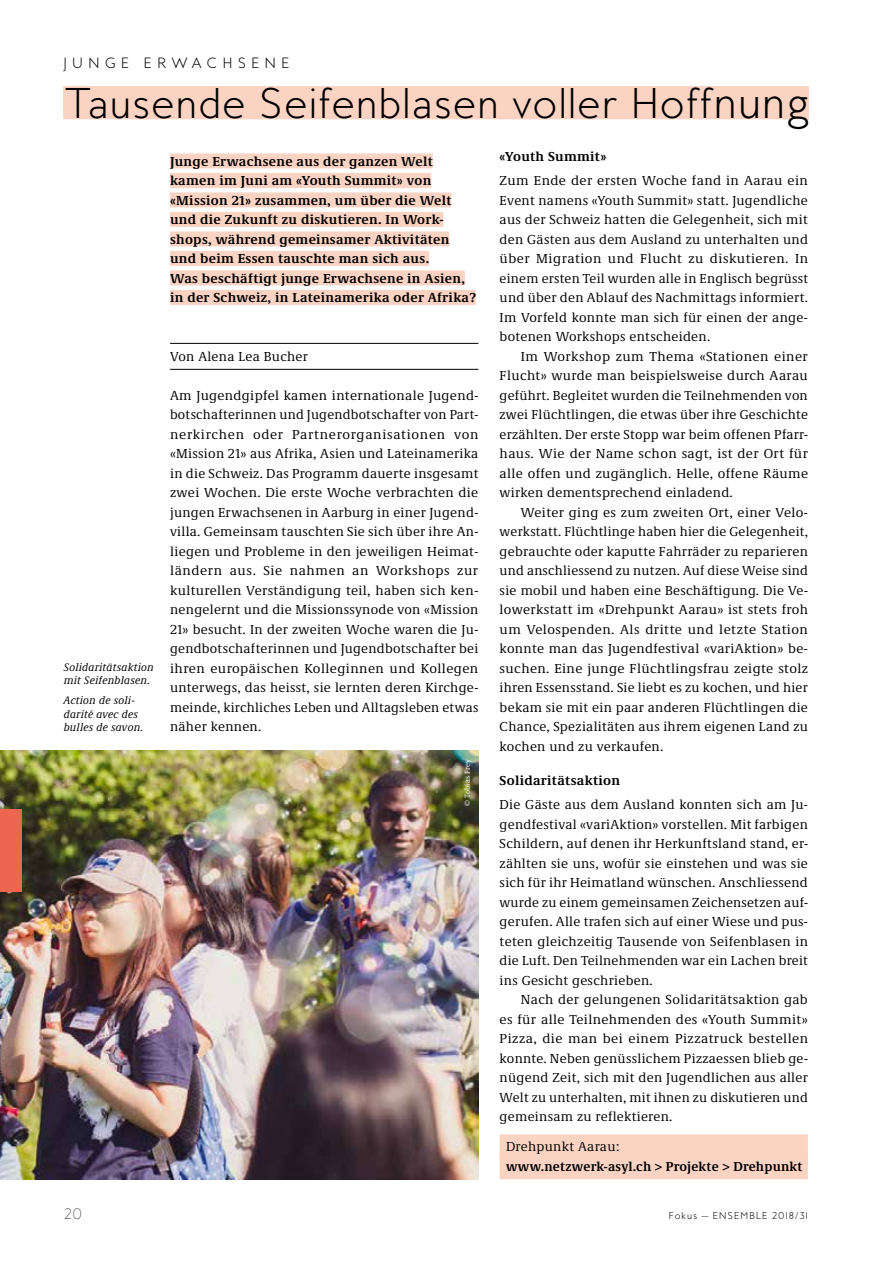
<style>
.page{position:relative;width:893px;height:1263px;background:#fff}
.page>*{position:absolute;margin:0;border:0;box-sizing:border-box;transform-origin:0 0}
.t1{font:300 39px "MB Empire";letter-spacing:.03em;color:#000}
.t2{font:13.5px/19.5px "Demos Next Pro";letter-spacing:.02em;color:#000;text-align:justify}
.t3{font:700 13.5px/19.5px "Demos Next Pro";letter-spacing:.02em;color:#000}
.t4{font:300 13.5px "MB Empire";letter-spacing:.4em;color:#000}
.t5{font:100 13.5px "MB Empire";color:#000}
.t6{font:700 13.35px "Demos Next Pro";letter-spacing:.015em;color:#000}
.t7{font:italic 11.25px/13.5px "Demos Next Pro";letter-spacing:.02em;color:#000}
.t8{font:300 9px "MB Empire";letter-spacing:.115em;color:#000}
.t9{font:7.5px "Demos Next Pro";letter-spacing:.02em;color:#fff}
.s1{font-size:42px}
</style>
<div class="page">
<div style="left:500px;top:1134px;width:308px;height:26px;background:#fbd3c3"></div>
<div style="left:500px;top:1154px;width:308px;height:25px;background:#fbd3c3"></div>
<div style="left:170px;top:153px;width:263px;height:15px;background:#fbd3c3"></div>
<div style="left:170px;top:173px;width:261px;height:15px;background:#fbd3c3"></div>
<div style="left:170px;top:192px;width:281px;height:15px;background:#fbd3c3"></div>
<div style="left:170px;top:212px;width:273px;height:15px;background:#fbd3c3"></div>
<div style="left:170px;top:231px;width:279px;height:15px;background:#fbd3c3"></div>
<div style="left:170px;top:251px;width:259px;height:15px;background:#fbd3c3"></div>
<div style="left:170px;top:270px;width:295px;height:15px;background:#fbd3c3"></div>
<div style="left:170px;top:290px;width:306px;height:15px;background:#fbd3c3"></div>
<hr style="left:170px;top:343px;width:308px;height:1px;background:#000">
<hr style="left:170px;top:369px;width:308px;height:1px;background:#000">
<div style="left:64px;top:86px;width:745px;height:32px;background:#fbd3c3"></div>
<div style="left:64px;top:92px;width:745px;height:27px;background:#fbd3c3"></div>
<img style="left:0;top:751px;width:478px;height:428px">
<div style="left:0;top:809px;width:21px;height:82px;background:#ee664f"></div>
<p class="t4" style="left:64px;top:54px;width:227px">JUNGE ERWACHSENE</p>
<h1 class="t1" style="left:64px;top:78px;width:748px">Tausende Seifenblasen voller Hoff<span class="s1">nung</span></h1>
<p class="t3" style="left:170px;top:150px;width:307px">Junge Erwachsene aus der ganzen Welt kamen im Juni am «Youth Summit» von «Mission 21» zusammen, um über die Welt und die Zukunft zu diskutieren. In Work&shy;shops, während gemeinsamer Aktivitäten und beim Essen tauschte man sich aus.<br>Was beschäftigt junge Erwachsene in Asien, in der Schweiz, in Lateinamerika oder Afrika?</p>
<p class="t7" style="left:64px;top:660px;width:91px">Solidaritätsaktion mit Seifenblasen.</p>
<p class="t7" style="left:64px;top:693px;width:81px">Action de soli&shy;darité avec des bulles de savon.</p>
<p class="t2" style="left:170px;top:346px;width:139px">Von Alena Lea Bucher</p>
<p class="t2" style="left:170px;top:385px;width:310px">Am Jugendgipfel kamen internationale Jugend&shy;botschafterinnen und Jugendbotschafter von Part&shy;nerkirchen oder Partnerorganisationen von «Mission 21» aus Afrika, Asien und Lateinamerika in die Schweiz. Das Programm dauerte insgesamt zwei Wochen. Die erste Woche verbrachten die jungen Erwachsenen in Aarburg in einer Jugend&shy;villa. Gemeinsam tauschten Sie sich über ihre An&shy;liegen und Probleme in den jeweiligen Heimat&shy;ländern aus. Sie nahmen an Workshops zur kulturellen Verständigung teil, haben sich ken&shy;nengelernt und die Missionssynode von «Mission 21» besucht. In der zweiten Woche waren die Ju&shy;gendbotschafterinnen und Jugendbotschafter bei ihren europäischen Kolleginnen und Kollegen unterwegs, das heisst, sie lernten deren Kirchge&shy;meinde, kirchliches Leben und Alltagsleben etwas näher kennen.</p>
<p class="t9" style="left:462px;top:806px;width:49px;rotate:-90deg">© Tobias Frey</p>
<p class="t3" style="left:500px;top:146px;width:108px">«Youth Summit»</p>
<p class="t2" style="left:500px;top:170px;width:310px">Zum Ende der ersten Woche fand in Aarau ein Event namens «Youth Summit» statt. Jugendliche aus der Schweiz hatten die Gelegenheit, sich mit den Gästen aus dem Ausland zu unterhalten und über Migration und Flucht zu diskutieren. In einem ersten Teil wurden alle in Englisch begrüsst und über den Ablauf des Nachmittags informiert.<br>Im Vorfeld konnte man sich für einen der ange&shy;botenen Workshops entscheiden.</p>
<p class="t2" style="left:500px;top:346px;width:310px;text-indent:21px">Im Workshop zum Thema «Stationen einer Flucht» wurde man beispielsweise durch Aarau geführt. Begleitet wurden die Teilnehmenden von zwei Flüchtlingen, die etwas über ihre Geschichte erzählten. Der erste Stopp war beim offenen Pfarr&shy;haus. Wie der Name schon sagt, ist der Ort für alle offen und zugänglich. Helle, offene Räume wirken dementsprechend einladend.</p>
<p class="t2" style="left:500px;top:502px;width:310px;text-indent:21px">Weiter ging es zum zweiten Ort, einer Velo&shy;werkstatt. Flüchtlinge haben hier die Gelegenheit, gebrauchte oder kaputte Fahrräder zu reparieren und anschliessend zu nutzen. Auf diese Weise sind sie mobil und haben eine Beschäftigung. Die Ve&shy;lowerkstatt im «Drehpunkt Aarau» ist stets froh um Velospenden. Als dritte und letzte Station konnte man das Jugendfestival «variAktion» be&shy;suchen. Eine junge Flüchtlingsfrau zeigte stolz ihren Essensstand. Sie liebt es zu kochen, und hier bekam sie mit ein paar anderen Flüchtlingen die Chance, Spezialitäten aus ihrem eigenen Land zu kochen und zu verkaufen.</p>
<p class="t3" style="left:500px;top:770px;width:122px">Solidaritätsaktion</p>
<p class="t2" style="left:500px;top:794px;width:310px">Die Gäste aus dem Ausland konnten sich am Ju&shy;gendfestival «variAktion» vorstellen. Mit farbigen Schildern, auf denen ihr Herkunftsland stand, er&shy;zählten sie uns, wofür sie einstehen und was sie sich für ihr Heimatland wünschen. Anschliessend wurde zu einem gemeinsamen Zeichensetzen auf&shy;gerufen. Alle trafen sich auf einer Wiese und pus&shy;teten gleichzeitig Tausende von Seifenblasen in die Luft. Den Teilnehmenden war ein Lachen breit ins Gesicht geschrieben.</p>
<p class="t2" style="left:500px;top:989px;width:310px;text-indent:21px">Nach der gelungenen Solidaritätsaktion gab es für alle Teilnehmenden des «Youth Summit» Pizza, die man bei einem Pizzatruck bestellen konnte. Neben genüsslichem Pizzaessen blieb ge&shy;nügend Zeit, sich mit den Jugendlichen aus aller Welt zu unterhalten, mit ihnen zu diskutieren und gemeinsam zu reflektieren.</p>
<p class="t2" style="left:506px;top:1136px;width:115px">Drehpunkt Aarau:</p>
<p class="t6" style="left:506px;top:1157px;width:298px">www.netzwerk-asyl.ch &gt; Projekte &gt; Drehpunkt</p>
<p class="t5" style="left:64px;top:1205px;width:20px">20</p>
<p class="t8" style="left:669px;top:1209px;width:141px">Fokus —– ENSEMBLE 2018/31</p>
</div>
